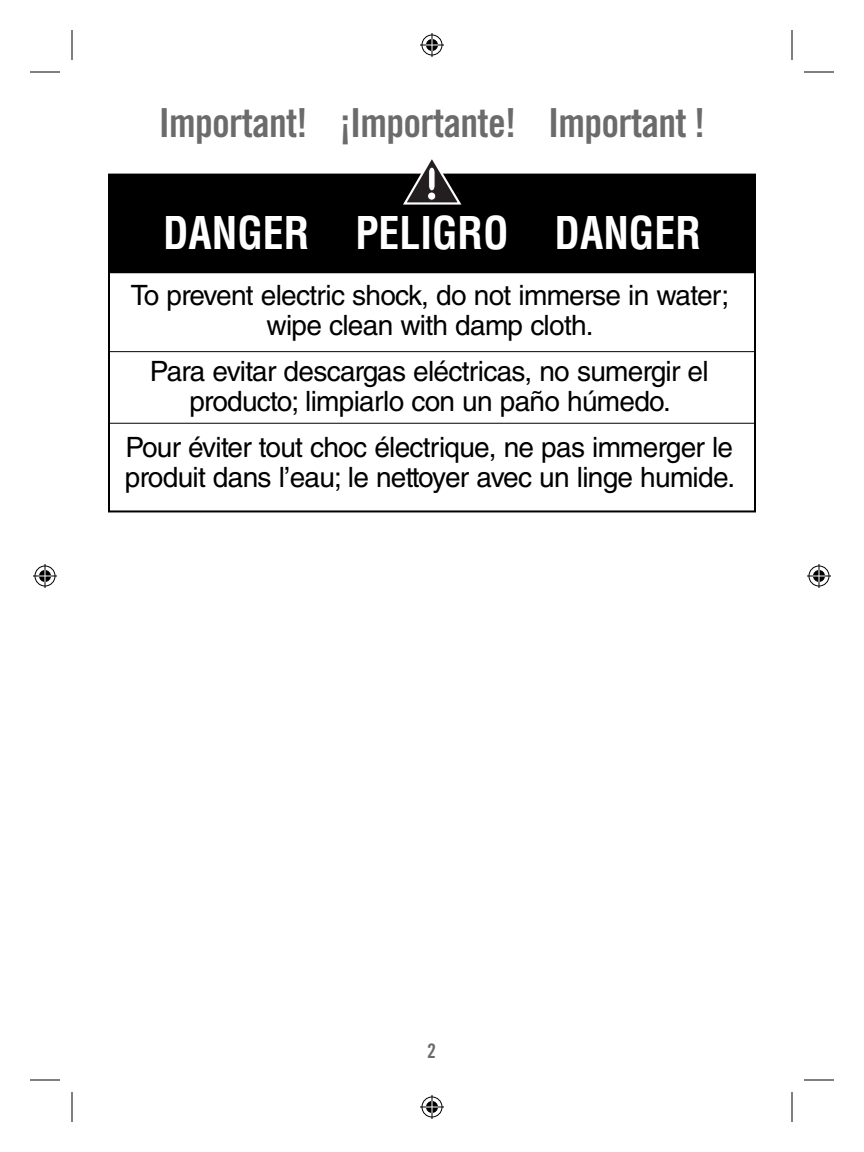
<style>
.page{position:relative;width:864px;height:1152px;background:#fff}
.page>*{position:absolute;margin:0;border:0;box-sizing:border-box;transform-origin:0 0}
.t1{font:700 condensed 44px "Helvetica LT Std";color:#fff;scale:.95 1}
.t2{font:40px "Trade Gothic LT Std Bd Cn 20";letter-spacing:-.02em;color:#6b6b6b}
.t3{font:28px/30px "Helvetica LT Std";letter-spacing:-.025em;color:#000;text-align:center}
.t4{font:20px "Trade Gothic LT Std Bd Cn 20";color:#6b6b6b}
</style>
<div class="page">
<div style="left:111px;top:177px;width:642px;height:96px;background:#000"></div>
<div style="left:108px;top:174px;width:648px;height:338px;border:2px solid #000"></div>
<svg style="left:403px;top:159px;width:59px;height:46px"></svg>
<div style="left:427px;top:192px;width:9px;height:8px;background:#fff;border:1px solid #231f20;border-radius:50%"></div>
<hr style="left:108px;top:351px;width:648px;height:1px;background:#000">
<hr style="left:108px;top:423px;width:648px;height:1px;background:#000">
<hr style="left:30px;top:72px;width:30px;height:1px;background:#000">
<hr style="left:804px;top:72px;width:30px;height:1px;background:#000">
<hr style="left:30px;top:1080px;width:30px;height:1px;background:#000">
<hr style="left:804px;top:1080px;width:30px;height:1px;background:#000">
<hr style="left:72px;top:30px;width:1px;height:30px;background:#000">
<hr style="left:72px;top:1092px;width:1px;height:30px;background:#000">
<hr style="left:792px;top:30px;width:1px;height:30px;background:#000">
<hr style="left:792px;top:1092px;width:1px;height:30px;background:#000">
<svg style="left:420px;top:33px;width:24px;height:24px"></svg>
<svg style="left:420px;top:1095px;width:24px;height:24px"></svg>
<svg style="left:33px;top:564px;width:24px;height:24px"></svg>
<svg style="left:807px;top:564px;width:24px;height:24px"></svg>
<h2 class="t2" style="left:159px;top:108px;width:548px">Important! ¡Importante! Important !</h2>
<h1 class="t1" style="left:163px;top:215px;width:568px">DANGER PELIGRO DANGER</h1>
<p class="t3" style="left:131px;top:282px;width:600px">To prevent electric shock, do not immerse in water; wipe clean with damp cloth.</p>
<p class="t3" style="left:150px;top:358px;width:560px">Para evitar descargas eléctricas, no sumergir el producto; limpiarlo con un paño húmedo.</p>
<p class="t3" style="left:125px;top:434px;width:612px;text-align:left">Pour éviter tout choc électrique, ne pas immerger le produit dans l’eau; le nettoyer avec un linge humide.</p>
<p class="t4" style="left:427px;top:1044px;width:10px">2</p>
</div>
